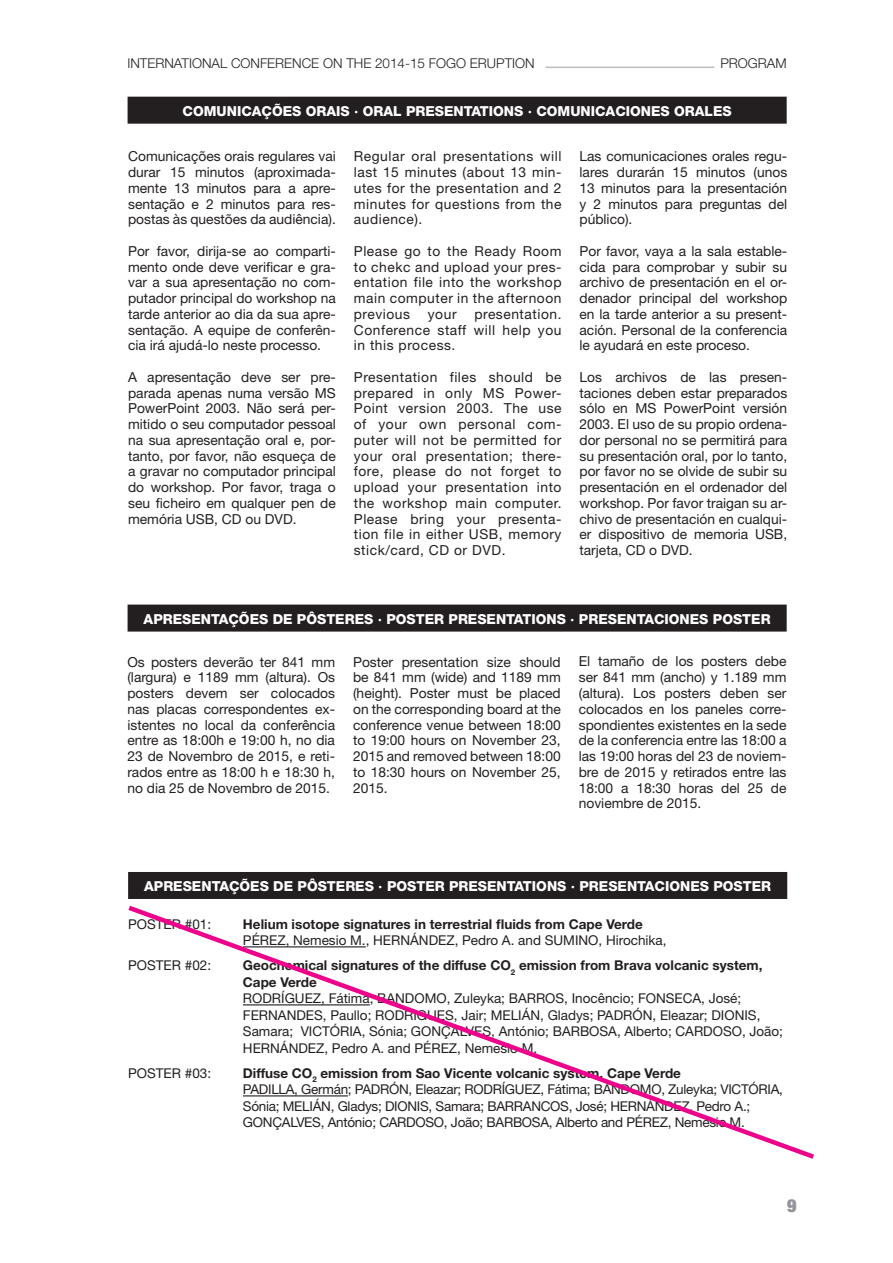
<style>
.page{position:relative;width:893px;height:1263px;background:#fff}
.page>*{position:absolute;margin:0;border:0;box-sizing:border-box;transform-origin:0 0}
.t1{font:900 condensed 18px "Helvetica Neue LT Std";color:#939598}
.t2{font:13.8px/15.8px "Helvetica Neue LT Std";color:#231f20;text-align:justify}
.t3{font:800 13.8px "Helvetica Neue LT Std";color:#fff}
.t4{font:13.5px/16.5px "Helvetica Neue LT Std";color:#231f20}
.t5{font:13.5px/16.5px "Helvetica Neue LT Std";letter-spacing:-.02em;color:#231f20}
.t6{font:700 13.5px/16.5px "Helvetica Neue LT Std";color:#231f20}
.t7{font:300 13.5px "Helvetica Neue LT Std";color:#231f20}
.s1{font-weight:700}
</style>
<div class="page">
<hr style="left:545px;top:67px;width:169px;height:1px;background:#bcbdc0">
<div style="left:128px;top:97px;width:659px;height:27px;background:#231f20"></div>
<div style="left:128px;top:605px;width:659px;height:27px;background:#231f20"></div>
<div style="left:128px;top:872px;width:659px;height:27px;background:#231f20"></div>
<svg style="left:128px;top:905px;width:686px;height:254px"></svg>
<p class="t7" style="left:127px;top:55px;width:409px">INTERNATIONAL CONFERENCE ON THE 2014-15 FOGO ERUPTION</p>
<p class="t7" style="left:720px;top:55px;width:68px">PROGRAM</p>
<p class="t3" style="left:183px;top:103px;width:551px">COMUNICAÇÕES ORAIS · ORAL PRESENTATIONS · COMUNICACIONES ORALES</p>
<p class="t2" style="left:128px;top:148px;width:209px">Comunicações orais regulares vai durar 15 minutos (aproximada&shy;mente 13 minutos para a apre&shy;sentação e 2 minutos para res&shy;postas às questões da audiência).</p>
<p class="t2" style="left:128px;top:243px;width:209px">Por favor, dirija-se ao comparti&shy;mento onde deve verificar e gra&shy;var a sua apresentação no com&shy;putador principal do workshop na tarde anterior ao dia da sua apre&shy;sentação. A equipe de conferên&shy;cia irá ajudá-lo neste processo.</p>
<p class="t2" style="left:128px;top:369px;width:209px">A apresentação deve ser pre&shy;parada apenas numa versão MS PowerPoint 2003. Não será per&shy;mitido o seu computador pessoal na sua apresentação oral e, por&shy;tanto, por favor, não esqueça de a gravar no computador principal do workshop. Por favor, traga o seu ficheiro em qualquer pen de memória USB, CD ou DVD.</p>
<p class="t2" style="left:354px;top:148px;width:209px">Regular oral presentations will last 15 minutes (about 13 min&shy;utes for the presentation and 2 minutes for questions from the audience).</p>
<p class="t2" style="left:354px;top:243px;width:209px">Please go to the Ready Room to chekc and upload your pres&shy;entation file into the workshop main computer in the afternoon previous</p>
<p class="t2" style="left:354px;top:306px;width:209px;text-indent:121px">presentation.<br>Conference staff will help you in this process.</p>
<p class="t2" style="left:354px;top:369px;width:209px">Presentation files should be prepared in only MS Power-Point version 2003. The use of your own personal com&shy;puter will not be permitted for your oral presentation; there&shy;fore, please do not forget to upload your presentation into the workshop main computer.<br>Please bring your presenta&shy;tion file in either USB, memory stick/card, CD or DVD.</p>
<p class="t2" style="left:428px;top:306px;width:30px">your</p>
<p class="t2" style="left:579px;top:148px;width:209px">Las comunicaciones orales regu&shy;lares durarán 15 minutos (unos 13 minutos para la presentación y 2 minutos para preguntas del público).</p>
<p class="t2" style="left:579px;top:243px;width:209px">Por favor, vaya a la sala estable&shy;cida para comprobar y subir su archivo de presentación en el or&shy;denador principal del workshop en la tarde anterior a su present&shy;ación. Personal de la conferencia le ayudará en este proceso.</p>
<p class="t2" style="left:579px;top:369px;width:209px">Los archivos de las presen&shy;taciones deben estar preparados sólo en MS PowerPoint versión 2003. El uso de su propio ordena&shy;dor personal no se permitirá para su presentación oral, por lo tanto, por favor no se olvide de subir su presentación en el ordenador del workshop. Por favor traigan su ar&shy;chivo de presentación en cualqui&shy;er dispositivo de memoria USB, tarjeta, CD o DVD.</p>
<p class="t3" style="left:144px;top:611px;width:628px">APRESENTAÇÕES DE PÔSTERES · POSTER PRESENTATIONS · PRESENTACIONES POSTER</p>
<p class="t2" style="left:127px;top:653px;width:209px">Os posters deverão ter 841 mm (largura) e 1189 mm (altura). Os posters devem ser colocados nas placas correspondentes ex&shy;istentes no local da conferência entre as 18:00h e 19:00 h, no dia 23 de Novembro de 2015, e reti&shy;rados entre as 18:00 h e 18:30 h, no dia 25 de Novembro de 2015.</p>
<p class="t2" style="left:353px;top:653px;width:209px">Poster presentation size should be 841 mm (wide) and 1189 mm (height). Poster must be placed on the corresponding board at the conference venue between 18:00 to 19:00 hours on November 23, 2015 and removed between 18:00 to 18:30 hours on November 25, 2015.</p>
<p class="t2" style="left:579px;top:653px;width:209px">El tamaño de los posters debe ser 841 mm (ancho) y 1.189 mm (altura). Los posters deben ser colocados en los paneles corre&shy;spondientes existentes en la sede de la conferencia entre las 18:00 a las 19:00 horas del 23 de noviem&shy;bre de 2015 y retirados entre las 18:00 a 18:30 horas del 25 de noviembre de 2015.</p>
<p class="t3" style="left:144px;top:878px;width:628px">APRESENTAÇÕES DE PÔSTERES · POSTER PRESENTATIONS · PRESENTACIONES POSTER</p>
<p class="t4" style="left:128px;top:916px;width:85px">POSTER #01:</p>
<p class="t6" style="left:243px;top:915px;width:401px">Helium isotope signatures in terrestrial fluids from Cape Verde</p>
<p class="t4" style="left:243px;top:932px;width:425px">PÉREZ, Nemesio M., HERNÁNDEZ, Pedro A. and SUMINO, Hirochika,</p>
<p class="t4" style="left:128px;top:957px;width:85px">POSTER #02:</p>
<p class="t6" style="left:243px;top:957px;width:521px">Geochemical signatures of the diffuse CO<sub>2</sub> emission from Brava volcanic system,<br>Cape Verde</p>
<p class="t4" style="left:243px;top:990px;width:542px">RODRÍGUEZ, Fátima; BANDOMO, Zuleyka; BARROS, Inocêncio; FONSECA, José; FERNANDES, Paullo; RODRIGUES, Jair; MELIÁN, Gladys; PADRÓN, Eleazar; DIONIS, Samara; VICTÓRIA, Sónia; GONÇALVES, António; BARBOSA, Alberto; CARDOSO, João; HERNÁNDEZ, Pedro A. and PÉREZ, Nemesio M.</p>
<p class="t4" style="left:128px;top:1065px;width:85px">POSTER #03:</p>
<p class="t5" style="left:243px;top:1065px;width:542px"><span class="s1">Diffuse CO</span><sub>2</sub> <span class="s1">emission from Sao Vicente volcanic system, Cape Verde<br></span>PADILLA, Germán; PADRÓN, Eleazar; RODRÍGUEZ, Fátima; BANDOMO, Zuleyka; VICTÓRIA, Sónia; MELIÁN, Gladys; DIONIS, Samara; BARRANCOS, José; HERNÁNDEZ, Pedro A.; GONÇALVES, António; CARDOSO, João; BARBOSA, Alberto and PÉREZ, Nemesio M.</p>
<h1 class="t1" style="left:787px;top:1194px;width:11px">9</h1>
</div>
